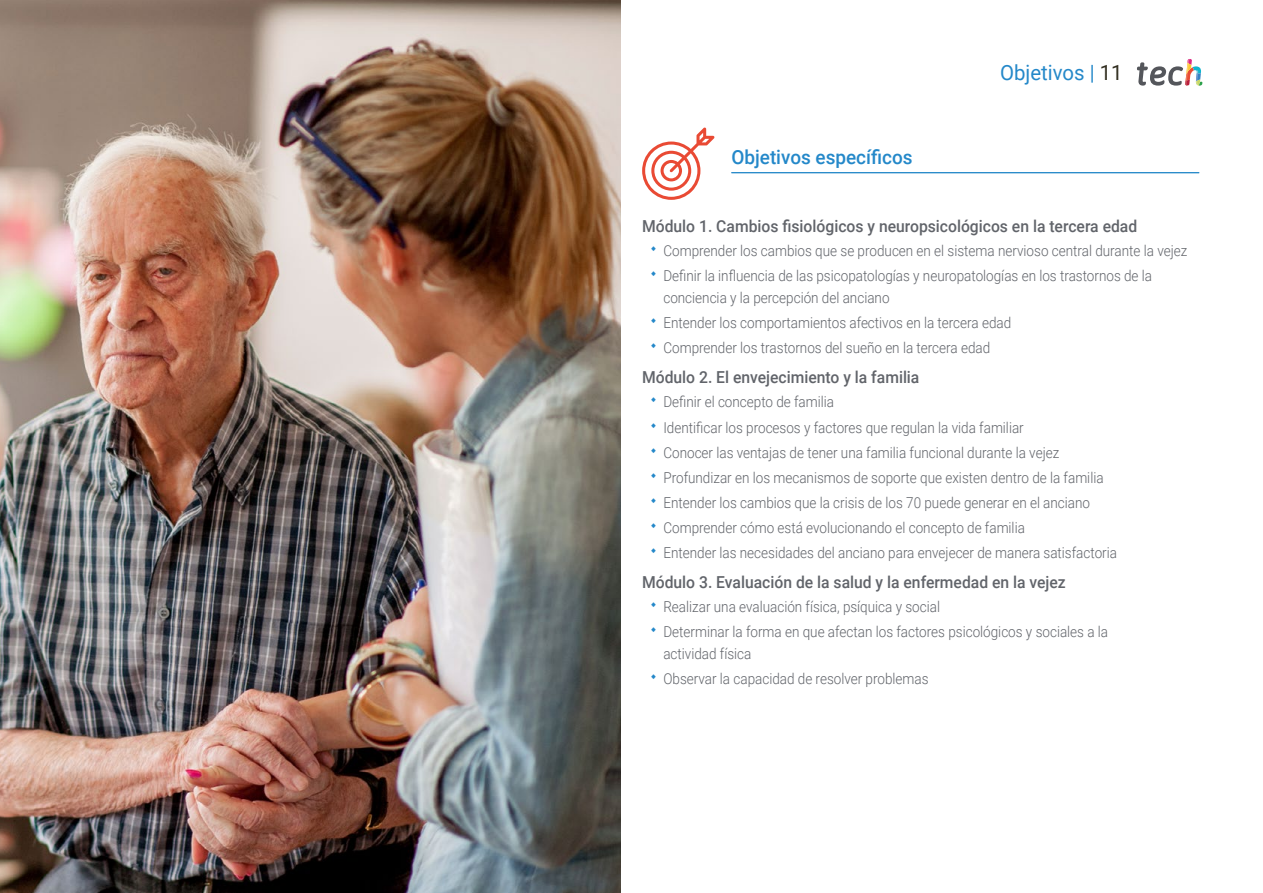
<style>
.page{position:relative;width:1263px;height:893px;background:#fff}
.page>*{position:absolute;margin:0;border:0;box-sizing:border-box;transform-origin:0 0}
.t1{font:21px "Roboto";color:#2488c9}
.t2{font:500 19.5px "Roboto";color:#2488c9}
.t3{font:500 16.5px "Roboto";color:#61646a;scale:.95 1}
.t4{font:300 15px/25.2px "Roboto";color:#61646a;scale:.9 1}
.s1{color:#312e20}
</style>
<div class="page">
<svg style="left:642px;top:127px;width:72px;height:73px"></svg>
<hr style="left:731px;top:172px;width:468px;height:1px;background:#2488c9">
<svg style="left:1137px;top:59px;width:65px;height:27px"></svg>
<img style="left:0;top:0;width:621px;height:893px">
<h2 class="t2" style="left:731px;top:144px;width:183px">Objetivos específicos</h2>
<h1 class="t1" style="left:1000px;top:57px;width:124px">Objetivos | <span class="s1">11</span></h1>
<p class="t3" style="left:642px;top:215px;width:523px">Módulo 1. Cambios fisiológicos y neuropsicológicos en la tercera edad</p>
<p class="t4" style="left:663px;top:238px;width:584px">Comprender los cambios que se producen en el sistema nervioso central durante la vejez<br>Definir la influencia de las psicopatologías y neuropatologías en los trastornos de la</p>
<p class="t4" style="left:663px;top:284px;width:388px">conciencia y la percepción del anciano<br>Entender los comportamientos afectivos en la tercera edad<br>Comprender los trastornos del sueño en la tercera edad</p>
<p class="t3" style="left:642px;top:366px;width:293px">Módulo 2. El envejecimiento y la familia</p>
<p class="t4" style="left:663px;top:389px;width:506px">Definir el concepto de familia<br>Identificar los procesos y factores que regulan la vida familiar<br>Conocer las ventajas de tener una familia funcional durante la vejez Profundizar en los mecanismos de soporte que existen dentro de la familia Entender los cambios que la crisis de los 70 puede generar en el anciano Comprender cómo está evolucionando el concepto de familia<br>Entender las necesidades del anciano para envejecer de manera satisfactoria</p>
<p class="t3" style="left:642px;top:571px;width:447px">Módulo 3. Evaluación de la salud y la enfermedad en la vejez</p>
<p class="t4" style="left:663px;top:594px;width:496px">Realizar una evaluación física, psíquica y social<br>Determinar la forma en que afectan los factores psicológicos y sociales a la</p>
<p class="t4" style="left:663px;top:641px;width:296px">actividad física<br>Observar la capacidad de resolver problemas</p>
</div>
